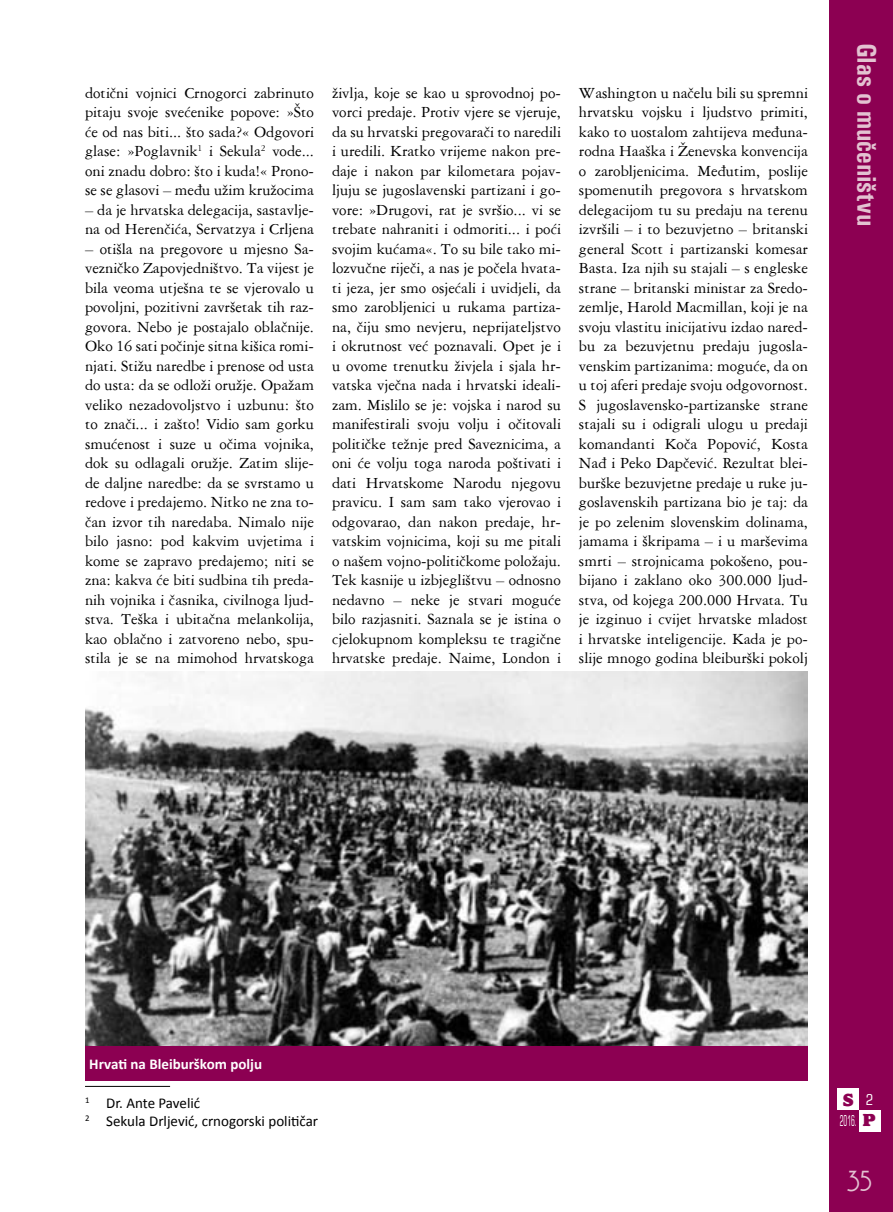
<style>
.page{position:relative;width:893px;height:1212px;background:#fff}
.page>*{position:absolute;margin:0;border:0;box-sizing:border-box;transform-origin:0 0}
.t1{font:700 condensed 27px "Univers";color:#e3c2d1}
.t2{font:27px "Andes";color:#e3c2d1}
.t3{font:800 18px "Alfredo";color:#8c0052}
.t4{font:16.5px/19.5px "American Garamond BT";color:#000;text-align:justify}
.t5{font:15px/18px "Calibri";color:#000}
.t6{font:700 15px "Calibri";color:#fff}
.t7{font:condensed 15px "Square 721 BT";color:#fff;scale:.5 1}
.t8{font:condensed 15px "Square 721 BT";color:#fff}
.s1{font-family:"Alfredo";font-weight:800;font-stretch:normal;font-size:18px;color:#8c0052}
</style>
<div class="page">
<div style="left:829px;top:0;width:64px;height:1212px;background:#8c0052"></div>
<div style="left:838px;top:1089px;width:21px;height:21px;background:#fff"></div>
<div style="left:859px;top:1110px;width:21px;height:21px;background:#fff"></div>
<hr style="left:85px;top:1086px;width:85px;height:1px;background:#000">
<img style="left:85px;top:672px;width:723px;height:374px">
<div style="left:85px;top:1046px;width:723px;height:34px;background:#8c0052"></div>
<p class="t4" style="left:85px;top:82px;width:230px">dotični vojnici Crnogorci zabrinuto pitaju svoje svećenike popove: »Što će od nas biti... što sada?« Odgovori glase: »Poglavnik<sup>1</sup> i Sekula<sup>2</sup> vode... oni znadu dobro: što i kuda!« Prono&shy;se se glasovi – među užim kružocima</p>
<p class="t4" style="left:85px;top:199px;width:230px">– da je hrvatska delegacija, sastavlje&shy;na od Herenčića, Servatzya i Crljena</p>
<p class="t4" style="left:85px;top:238px;width:230px">– otišla na pregovore u mjesno Sa&shy;vezničko Zapovjedništvo. Ta vijest je bila veoma utješna te se vjerovalo u povoljni, pozitivni završetak tih raz&shy;govora. Nebo je postajalo oblačnije.<br>Oko 16 sati počinje sitna kišica romi&shy;njati. Stižu naredbe i prenose od usta do usta: da se odloži oružje. Opažam veliko nezadovoljstvo i uzbunu: što to znači... i zašto! Vidio sam gorku smućenost i suze u očima vojnika, dok su odlagali oružje. Zatim slije&shy;de daljne naredbe: da se svrstamo u redove i predajemo. Nitko ne zna to&shy;čan izvor tih naredaba. Nimalo nije bilo jasno: pod kakvim uvjetima i kome se zapravo predajemo; niti se zna: kakva će biti sudbina tih preda&shy;nih vojnika i časnika, civilnoga ljud&shy;stva. Teška i ubitačna melankolija, kao oblačno i zatvoreno nebo, spu&shy;stila je se na mimohod hrvatskoga</p>
<p class="t4" style="left:332px;top:83px;width:230px">življa, koje se kao u sprovodnoj po&shy;vorci predaje. Protiv vjere se vjeruje, da su hrvatski pregovarači to naredili i uredili. Kratko vrijeme nakon pre&shy;daje i nakon par kilometara pojav&shy;ljuju se jugoslavenski partizani i go&shy;vore: »Drugovi, rat je svršio... vi se trebate nahraniti i odmoriti... i poći svojim kućama«. To su bile tako mi&shy;lozvučne riječi, a nas je počela hvata&shy;ti jeza, jer smo osjećali i uvidjeli, da smo zarobljenici u rukama partiza&shy;na, čiju smo nevjeru, neprijateljstvo i okrutnost već poznavali. Opet je i u ovome trenutku živjela i sjala hr&shy;vatska vječna nada i hrvatski ideali&shy;zam. Mislilo se je: vojska i narod su manifestirali svoju volju i očitovali političke težnje pred Saveznicima, a oni će volju toga naroda poštivati i dati Hrvatskome Narodu njegovu pravicu. I sam sam tako vjerovao i odgovarao, dan nakon predaje, hr&shy;vatskim vojnicima, koji su me pitali o našem vojno-političkome položaju.<br>Tek kasnije u izbjeglištvu – odnosno nedavno – neke je stvari moguće bilo razjasniti. Saznala se je istina o cjelokupnom kompleksu te tragične hrvatske predaje. Naime, London i</p>
<p class="t4" style="left:579px;top:83px;width:230px">Washington u načelu bili su spremni hrvatsku vojsku i ljudstvo primiti, kako to uostalom zahtijeva međuna&shy;rodna Haaška i Ženevska konvencija o zarobljenicima. Međutim, poslije spomenutih pregovora s hrvatskom delegacijom tu su predaju na terenu izvršili – i to bezuvjetno – britanski general Scott i partizanski komesar Basta. Iza njih su stajali – s engleske strane – britanski ministar za Sredo&shy;zemlje, Harold Macmillan, koji je na svoju vlastitu inicijativu izdao nared&shy;bu za bezuvjetnu predaju jugosla&shy;venskim partizanima: moguće, da on u toj aferi predaje svoju odgovornost.<br>S jugoslavensko-partizanske strane stajali su i odigrali ulogu u predaji komandanti Koča Popović, Kosta Nađ i Peko Dapčević. Rezultat blei&shy;burške bezuvjetne predaje u ruke ju&shy;goslavenskih partizana bio je taj: da je po zelenim slovenskim dolinama, jamama i škripama – i u marševima smrti – strojnicama pokošeno, pou&shy;bijano i zaklano oko 300.000 ljud&shy;stva, od kojega 200.000 Hrvata. Tu je izginuo i cvijet hrvatske mladost i hrvatske inteligencije. Kada je po&shy;slije mnogo godina bleiburški pokolj</p>
<h1 class="t1" style="left:883px;top:43px;width:185px;rotate:90deg">Glas o mučeništvu</h1>
<p class="t6" style="left:89px;top:1054px;width:174px">Hrvati na Bleiburškom polju</p>
<p class="t5" style="left:85px;top:1093px;width:235px"><sup>1</sup> Dr. Ante Pavelić<br><sup>2</sup> Sekula Drljević, crnogorski političar</p>
<p class="t3" style="left:843px;top:1090px;width:12px">S</p>
<p class="t7" style="left:840px;top:1112px;width:73px">2016. <span class="s1">p</span></p>
<p class="t8" style="left:866px;top:1090px;width:9px">2</p>
<h1 class="t2" style="left:847px;top:1169px;width:26px">35</h1>
</div>
